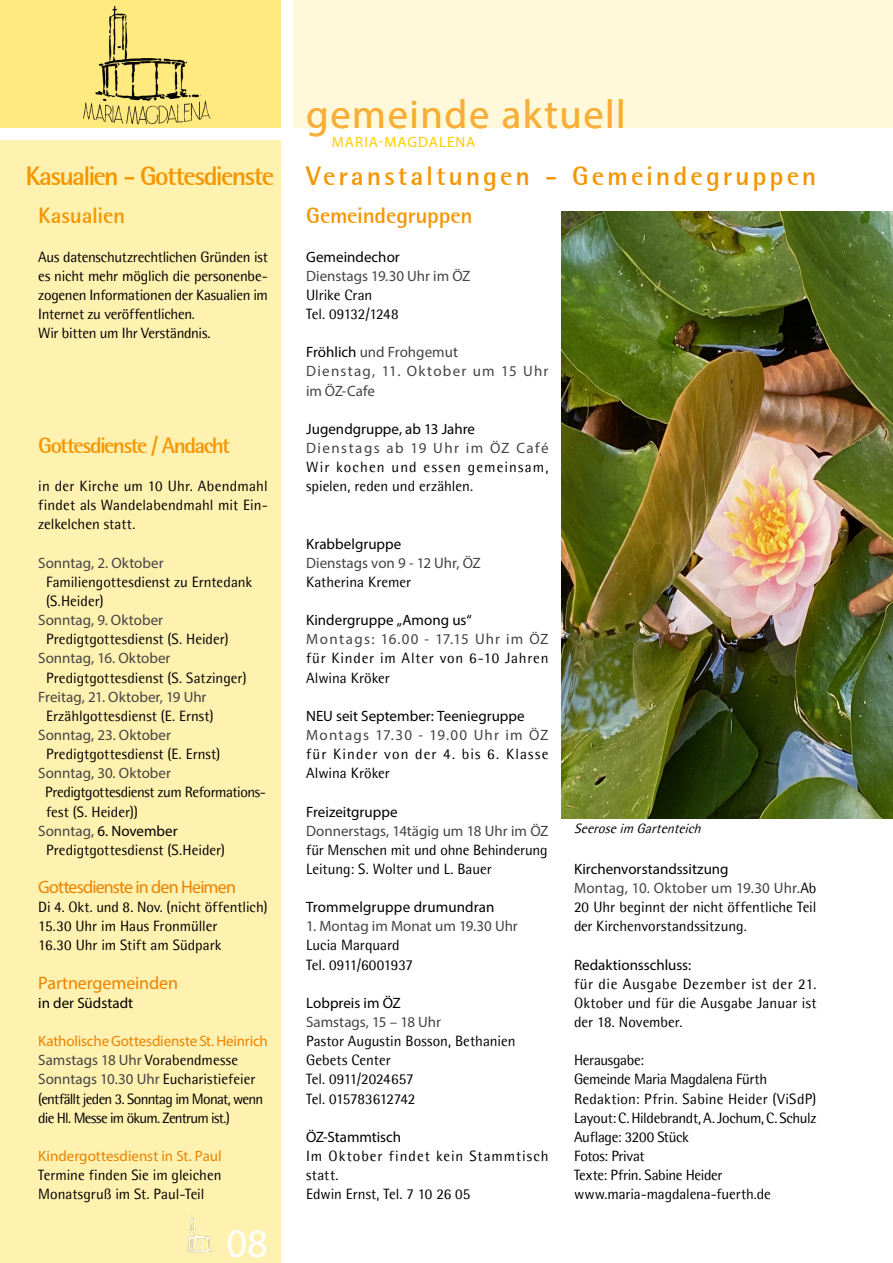
<style>
.page{position:relative;width:893px;height:1263px;background:#fff}
.page>*{position:absolute;margin:0;border:0;box-sizing:border-box;transform-origin:0 0}
.t1{font:40.5px "Myriad Pro";letter-spacing:.04em;color:#f8ac41}
.t2{font:40.5px "Myriad Pro";color:#fff}
.t3{font:700 27px "Rotis Semi Sans 55";letter-spacing:.1em;color:#f49600}
.t4{font:700 27px "Rotis Semi Sans 55";letter-spacing:-.065em;color:#f49600}
.t5{font:700 22.5px "Rotis Semi Sans 55";letter-spacing:-.02em;color:#f49600}
.t6{font:700 22.5px "Rotis Semi Sans 55";letter-spacing:-.07em;color:#f49600}
.t7{font:18px "Myriad Pro";letter-spacing:-.04em;color:#eb8300}
.t8{font:18px "Myriad Pro";letter-spacing:-.005em;color:#eb8300}
.t9{font:15px/19.2px "Rotis Semi Sans";letter-spacing:-.005em;color:#000}
.t10{font:15px/19.2px "Myriad Pro";color:#454444}
.t11{font:15px "Myriad Pro";color:#000}
.t12{font:15px/19.2px "Myriad Pro";letter-spacing:-.005em;color:#eb8300}
.t13{font:15px/19.2px "Rotis Semi Sans";letter-spacing:.07em;color:#000}
.t14{font:15px/19.2px "Rotis Semi Sans";letter-spacing:-.05em;color:#000}
.t15{font:15px/19.2px "Rotis Semi Sans";letter-spacing:.055em;color:#000}
.t16{font:15px "Myriad Pro";letter-spacing:.08em;color:#454444}
.t17{font:15px/19.2px "Rotis Semi Sans";letter-spacing:-.03em;color:#000}
.t18{font:15px/19.2px "Rotis Semi Sans";letter-spacing:.045em;color:#000}
.t19{font:15px "Myriad Pro";letter-spacing:.095em;color:#454444}
.t20{font:15px "Myriad Pro";letter-spacing:.065em;color:#fc0}
.t21{font:italic 13.5px "Rotis Semi Sans";color:#000}
.s1{color:#454444}
.s2{font-family:"Rotis Semi Sans";color:#000}
.s3{color:#000}
</style>
<div class="page">
<div style="left:293px;top:0;width:600px;height:128px;background:#fff8da"></div>
<div style="left:0;top:0;width:281px;height:128px;background:#ffea80"></div>
<div style="left:0;top:140px;width:281px;height:1123px;background:#fff1b0"></div>
<img style="left:83px;top:6px;width:128px;height:119px">
<img style="left:186px;top:1215px;width:28px;height:38px">
<img style="left:561px;top:212px;width:332px;height:607px">
<h2 class="t4" style="left:26px;top:159px;width:250px">Kasualien - Gottesdienste</h2>
<h3 class="t5" style="left:38px;top:202px;width:88px">Kasualien</h3>
<p class="t9" style="left:38px;top:247px;width:231px">Aus datenschutzrechtlichen Gründen ist es nicht mehr möglich die personenbe&shy;zogenen Informationen der Kasualien im Internet zu veröffentlichen.<br>Wir bitten um Ihr Verständnis.</p>
<h3 class="t6" style="left:38px;top:431px;width:193px">Gottesdienste / Andacht</h3>
<p class="t9" style="left:38px;top:476px;width:231px;text-align:justify">in der Kirche um 10 Uhr. Abendmahl findet als Wandelabendmahl mit Ein&shy;zelkelchen statt.</p>
<p class="t10" style="left:38px;top:553px;width:127px">Sonntag, 2. Oktober</p>
<p class="t9" style="left:46px;top:572px;width:208px">Familiengottesdienst zu Erntedank (S.Heider)</p>
<p class="t10" style="left:38px;top:610px;width:126px">Sonntag, 9. Oktober</p>
<p class="t9" style="left:46px;top:629px;width:184px">Predigtgottesdienst (S. Heider)</p>
<p class="t10" style="left:38px;top:648px;width:134px">Sonntag, 16. Oktober</p>
<p class="t9" style="left:46px;top:668px;width:202px">Predigtgottesdienst (S. Satzinger)</p>
<p class="t10" style="left:38px;top:687px;width:170px">Freitag, 21. Oktober, 19 Uhr</p>
<p class="t9" style="left:46px;top:706px;width:169px">Erzählgottesdienst (E. Ernst)</p>
<p class="t10" style="left:38px;top:725px;width:134px">Sonntag, 23. Oktober</p>
<p class="t9" style="left:46px;top:744px;width:176px">Predigtgottesdienst (E. Ernst)</p>
<p class="t10" style="left:38px;top:763px;width:134px">Sonntag, 30. Oktober</p>
<p class="t17" style="left:45px;top:783px;width:222px">Predigtgottesdienst zum Reformations&shy;fest (S. Heider))</p>
<p class="t11" style="left:38px;top:821px;width:141px"><span class="s1">Sonntag,</span> 6. November</p>
<p class="t9" style="left:46px;top:840px;width:181px">Predigtgottesdienst (S.Heider)</p>
<p class="t7" style="left:38px;top:876px;width:199px">Gottesdienste in den Heimen</p>
<p class="t9" style="left:38px;top:897px;width:231px">Di 4. Okt. und 8. Nov. (nicht öffentlich)<br>15.30 Uhr im Haus Fronmüller<br>16.30 Uhr im Stift am Südpark</p>
<p class="t8" style="left:38px;top:971px;width:141px">Partnergemeinden</p>
<p class="t11" style="left:38px;top:993px;width:96px">in der Südstadt</p>
<p class="t12" style="left:38px;top:1031px;width:231px">Katholische Gottesdienste St. Heinrich<br><span class="s1">Samstags 18 Uhr</span> <span class="s2">Vorabendmesse<br></span><span class="s1">Sonntags 10.30 Uhr</span> <span class="s2">Eucharistiefeier</span></p>
<p class="t14" style="left:38px;top:1089px;width:226px">(entfällt jeden 3. Sonntag im Monat, wenn die Hl. Messe im ökum. Zentrum ist.)</p>
<p class="t12" style="left:38px;top:1146px;width:185px">Kindergottesdienst in St. Paul</p>
<p class="t9" style="left:38px;top:1165px;width:185px">Termine finden Sie im gleichen<br>Monatsgruß im St. Paul-Teil</p>
<h1 class="t2" style="left:227px;top:1218px;width:43px">08</h1>
<h1 class="t1" style="left:306px;top:89px;width:321px">gemeinde aktuell</h1>
<h2 class="t3" style="left:306px;top:159px;width:512px">Veranstaltungen - Gemeindegruppen</h2>
<p class="t20" style="left:332px;top:132px;width:145px">MARIA-MAGDALENA</p>
<h3 class="t5" style="left:306px;top:202px;width:168px">Gemeindegruppen</h3>
<p class="t11" style="left:306px;top:247px;width:95px">Gemeindechor</p>
<p class="t10" style="left:306px;top:266px;width:166px">Dienstags 19.30 Uhr im ÖZ</p>
<p class="t9" style="left:306px;top:285px;width:94px">Ulrike Cran<br>Tel. 09132/1248</p>
<p class="t10" style="left:306px;top:342px;width:244px"><span class="s3">Fröhlich</span> und Frohgemut<br>Dienstag, 11. Oktober um 15 Uhr im ÖZ-Cafe</p>
<p class="t11" style="left:306px;top:419px;width:170px">Jugendgruppe, ab 13 Jahre</p>
<p class="t19" style="left:306px;top:439px;width:244px">Dienstags ab 19 Uhr im ÖZ Café</p>
<p class="t13" style="left:306px;top:457px;width:244px">Wir kochen und essen gemeinsam, spielen, reden und erzählen.</p>
<p class="t11" style="left:306px;top:534px;width:97px">Krabbelgruppe</p>
<p class="t10" style="left:306px;top:553px;width:176px">Dienstags von 9 - 12 Uhr, ÖZ</p>
<p class="t9" style="left:306px;top:572px;width:107px">Katherina Kremer</p>
<p class="t11" style="left:306px;top:611px;width:167px">Kindergruppe „Among us“</p>
<p class="t16" style="left:306px;top:630px;width:244px">Montags: 16.00 - 17.15 Uhr im ÖZ</p>
<p class="t18" style="left:306px;top:649px;width:244px">für Kinder im Alter von 6-10 Jahren<br>Alwina Kröker</p>
<p class="t11" style="left:306px;top:707px;width:220px">NEU seit September: Teeniegruppe</p>
<p class="t16" style="left:306px;top:726px;width:244px">Montags 17.30 - 19.00 Uhr im ÖZ</p>
<p class="t13" style="left:306px;top:744px;width:244px">für Kinder von der 4. bis 6. Klasse<br>Alwina Kröker</p>
<p class="t11" style="left:306px;top:802px;width:93px">Freizeitgruppe</p>
<p class="t10" style="left:306px;top:821px;width:244px">Donnerstags, 14tägig um 18 Uhr im ÖZ</p>
<p class="t9" style="left:306px;top:840px;width:243px">für Menschen mit und ohne Behinderung<br>Leitung: S. Wolter und L. Bauer</p>
<p class="t11" style="left:306px;top:898px;width:190px">Trommelgruppe drumundran</p>
<p class="t10" style="left:306px;top:916px;width:213px">1. Montag im Monat um 19.30 Uhr</p>
<p class="t9" style="left:306px;top:936px;width:108px">Lucia Marquard<br>Tel. 0911/6001937</p>
<p class="t11" style="left:306px;top:993px;width:96px">Lobpreis im ÖZ</p>
<p class="t10" style="left:306px;top:1012px;width:136px">Samstags, 15 – 18 Uhr</p>
<p class="t9" style="left:306px;top:1031px;width:211px">Pastor Augustin Bosson, Bethanien<br>Gebets Center<br>Tel. 0911/2024657<br>Tel. 015783612742</p>
<p class="t11" style="left:306px;top:1127px;width:97px">ÖZ-Stammtisch</p>
<p class="t15" style="left:306px;top:1146px;width:244px">Im Oktober findet kein Stammtisch statt.<br>Edwin Ernst, Tel. 7 10 26 05</p>
<p class="t21" style="left:574px;top:821px;width:132px">Seeroseim Gartenteich</p>
<p class="t10" style="left:574px;top:859px;width:244px"><span class="s3">Kirchenvorstandssitzung<br></span>Montag, 10. Oktober um 19.30 Uhr.<span class="s2">Ab</span></p>
<p class="t9" style="left:574px;top:897px;width:244px">20 Uhr beginnt der nicht öffentliche Teil der Kirchenvorstandssitzung.</p>
<p class="t11" style="left:574px;top:955px;width:119px">Redaktionsschluss:</p>
<p class="t9" style="left:574px;top:974px;width:244px;text-align:justify">für die Ausgabe Dezember ist der 21.<br>Oktober und für die Ausgabe Januar ist der 18. November.</p>
<p class="t9" style="left:574px;top:1050px;width:244px">Herausgabe:<br>Gemeinde Maria Magdalena Fürth<br>Redaktion: Pfrin. Sabine Heider (ViSdP)<br>Layout: C. Hildebrandt, A. Jochum, C. Schulz<br>Auflage: 3200 Stück<br>Fotos: Privat<br>Texte: Pfrin. Sabine Heider www.maria-magdalena-fuerth.de</p>
</div>
